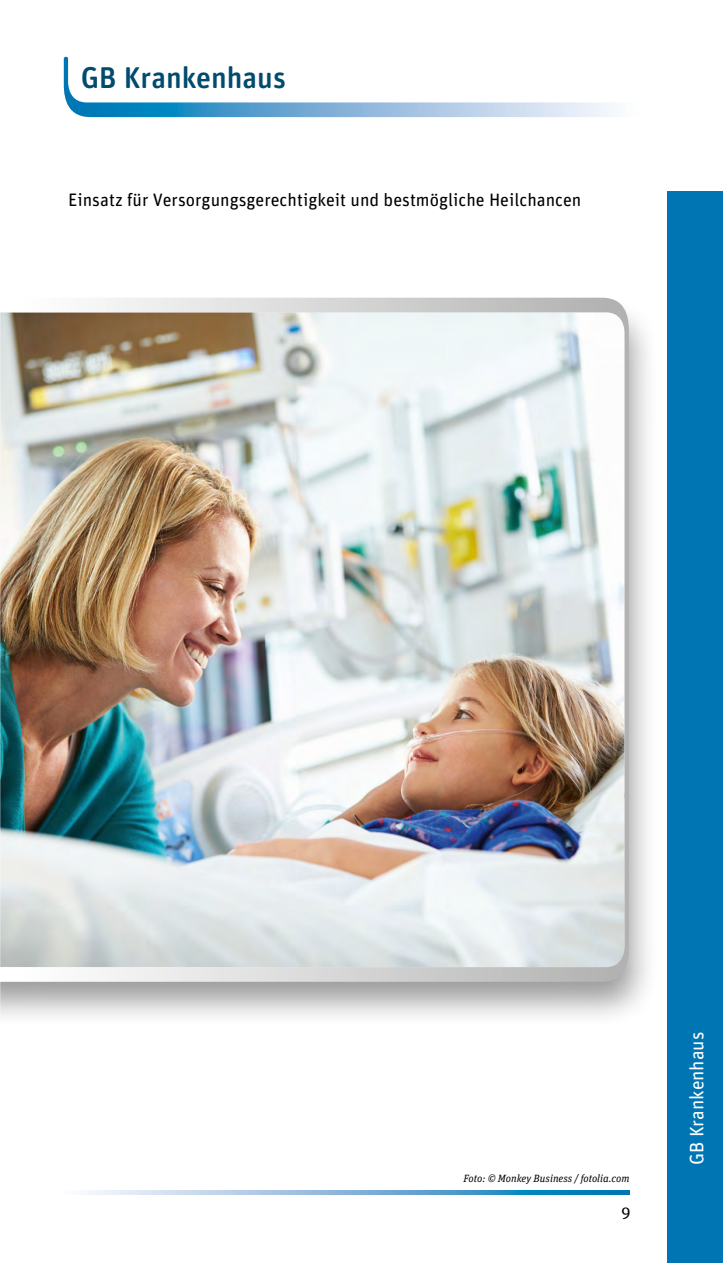
<style>
.page{position:relative;width:723px;height:1263px;background:#fff}
.page>*{position:absolute;margin:0;border:0;box-sizing:border-box;transform-origin:0 0}
.H1{font:500 30px "Unit Rounded OT";color:#004b6e}
.t1{font:19.5px "Unit Rounded OT";color:#fff}
.H1_sub{font:18px "Unit Rounded OT";color:#000}
.t2{font:16.5px "Unit Slab OT";color:#000}
.Bildlegende{font:italic 10.5px "Unit Slab OT";color:#000}
</style>
<div class="page">
<div style="left:0;top:296px;width:660px;height:732px;background:#000;opacity:.4"></div>
<div style="left:668px;top:191px;width:55px;height:1072px;background:#0075b3"></div>
<svg style="left:64px;top:57px;width:549px;height:60px"></svg>
<svg style="left:86px;top:1191px;width:543px;height:4px;background:#77b2d7"></svg>
<img style="left:0;top:298px;width:629px;height:494px">
<img style="left:0;top:792px;width:629px;height:190px">
<h2 class="H1" style="left:81px;top:58px;width:207px">GB Krankenhaus</h2>
<h3 class="H1_sub" style="left:68px;top:188px;width:515px">Einsatz für Versorgungsgerechtigkeit und bestmögliche Heilchancen</h3>
<p class="Bildlegende" style="left:463px;top:1172px;width:167px">Foto: © Monkey Business /fotolia.com</p>
<p class="t2" style="left:621px;top:1202px;width:11px">9</p>
<p class="t1" style="left:685px;top:1165px;width:135px;rotate:-90deg">GB Krankenhaus</p>
</div>
